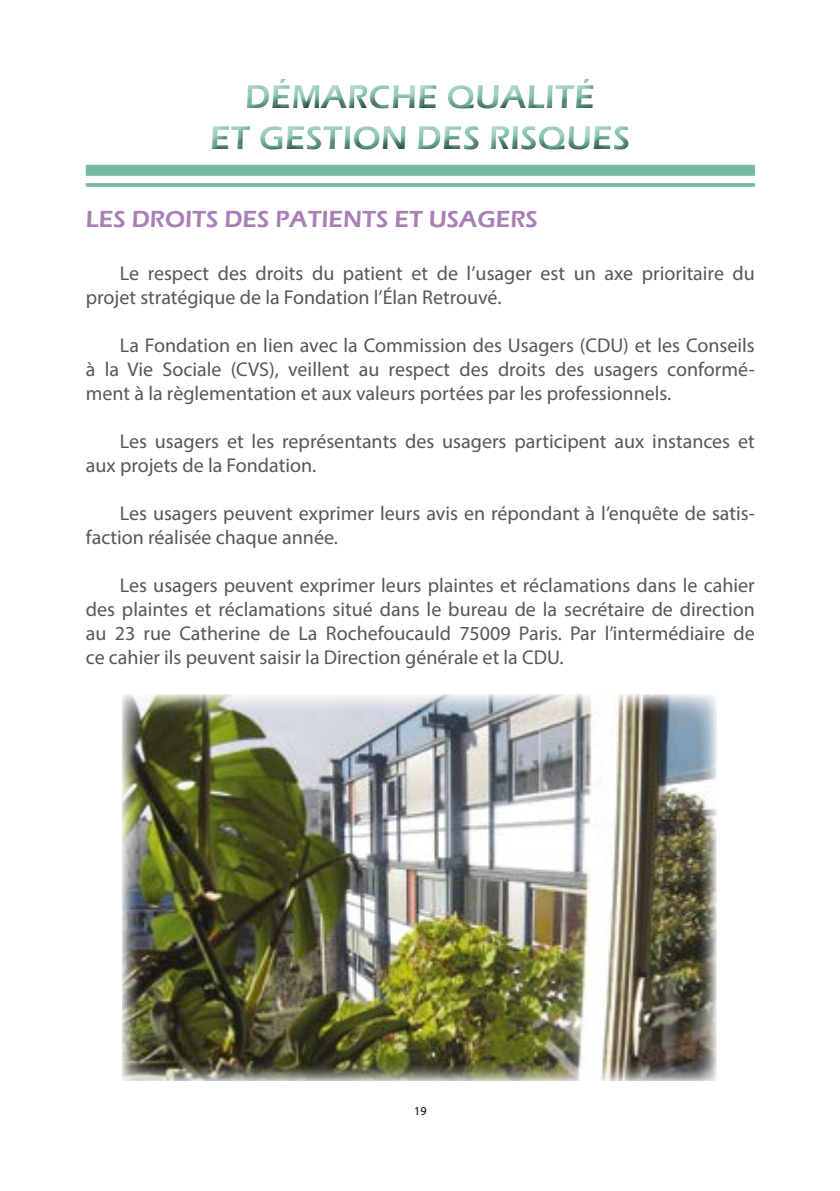
<style>
.page{position:relative;width:840px;height:1191px;background:#fff}
.page>*{position:absolute;margin:0;border:0;box-sizing:border-box;transform-origin:0 0}
.t1{font:600 34px/40.8px "Eras ITC";color:#74b8a2;text-align:center}
.t2{font:600 24px "Eras ITC";color:#aa7eb6}
.t3{font:20px/24px "Myriad Pro";color:#575756}
.t4{font:12px "Myriad Pro";color:#000}
</style>
<div class="page">
<div style="left:86px;top:165px;width:668px;height:11px;background:#74b8a2"></div>
<svg style="left:86px;top:183px;width:668px;height:4px;background:#7fbda9"></svg>
<div style="left:199px;top:76px;width:443px;height:87px;background:#000;opacity:.75"></div>
<img style="left:122px;top:694px;width:593px;height:386px">
<h1 class="t1" style="left:210px;top:77px;width:421px">DÉMARCHE QUALITÉ<br>ET GESTION DES RISQUES</h1>
<p class="t2" style="left:86px;top:205px;width:453px">LES DROITS DES PATIENTS ET USAGERS</p>
<p class="t3" style="left:86px;top:261px;width:670px;text-indent:34px">Le respect des droits du patient et de l’usager est un axe prioritaire du projet stratégique de la Fondation l’Élan Retrouvé.</p>
<p class="t3" style="left:86px;top:333px;width:670px;text-align:justify;text-indent:34px">La Fondation en lien avec la Commission des Usagers (CDU) et les Conseils à la Vie Sociale (CVS), veillent au respect des droits des usagers conformé&shy;ment à la règlementation et aux valeurs portées par les professionnels.</p>
<p class="t3" style="left:86px;top:429px;width:670px;text-indent:34px">Les usagers et les représentants des usagers participent aux instances et aux projets de la Fondation.</p>
<p class="t3" style="left:86px;top:501px;width:670px;text-indent:34px">Les usagers peuvent exprimer leurs avis en répondant à l’enquête de satis&shy;faction réalisée chaque année.</p>
<p class="t3" style="left:86px;top:573px;width:670px;text-align:justify;text-indent:34px">Les usagers peuvent exprimer leurs plaintes et réclamations dans le cahier des plaintes et réclamations situé dans le bureau de la secrétaire de direction au 23 rue Catherine de La Rochefoucauld 75009 Paris. Par l’intermédiaire de ce cahier ils peuvent saisir la Direction générale et la CDU.</p>
<p class="t4" style="left:414px;top:1103px;width:14px">19</p>
</div>
